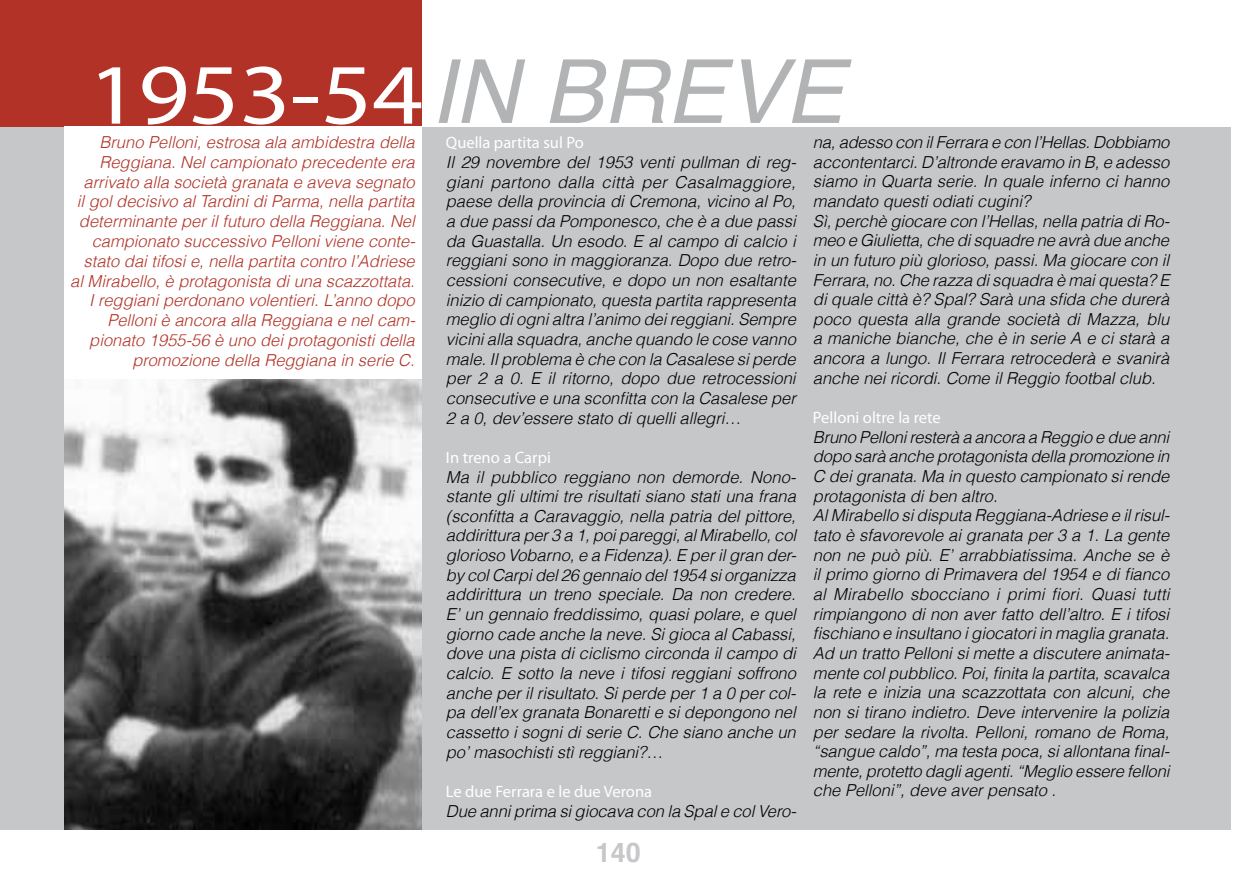
<style>
.page{position:relative;width:1234px;height:893px;background:#fff}
.page>*{position:absolute;margin:0;border:0;box-sizing:border-box;transform-origin:0 0}
.t1{font:86.55px "Myriad Pro";letter-spacing:-.005em;color:#fff;scale:1.15 1}
.t2{font:700 27px "Helvetica";color:#c6c7c8}
.t3{font:italic 300 16.5px/19.6px "Helvetica";color:#000;text-align:justify}
.t4{font:italic 300 16.5px/19.8px "Helvetica";color:#b23227;text-align:right}
.t5{font:16.5px "Myriad Pro";color:#fff}
.s1{font-family:"Helvetica";font-style:italic;font-size:88.5px;color:#b1b3b4}
</style>
<div class="page">
<div style="left:0;top:0;width:421px;height:127px;background:#b23227"></div>
<div style="left:0;top:127px;width:1230px;height:702px;background:#c6c7c8"></div>
<img style="left:65px;top:379px;width:356px;height:450px">
<div style="left:64px;top:126px;width:357px;height:253px;background:#fff"></div>
<h1 class="t1" style="left:88px;top:41px;width:658px">1953-54<span class="s1">IN BREVE</span></h1>
<p class="t5" style="left:446px;top:133px;width:139px">Quella partita sul Po</p>
<p class="t3" style="left:446px;top:152px;width:352px">Il 29 novembre del 1953 venti pullman di reg&shy;giani partono dalla città per Casalmaggiore, paese della provincia di Cremona, vicino al Po, a due passi da Pomponesco, che è a due passi da Guastalla. Un esodo. E al campo di calcio i reggiani sono in maggioranza. Dopo due retro&shy;cessioni consecutive, e dopo un non esaltante inizio di campionato, questa partita rappresenta meglio di ogni altra l’animo dei reggiani. Sempre vicini alla squadra, anche quando le cose vanno male. Il problema è che con la Casalese si perde per 2 a 0. E il ritorno, dopo due retrocessioni consecutive e una sconfitta con la Casalese per 2 a 0, dev’essere stato di quelli allegri…</p>
<p class="t5" style="left:446px;top:447px;width:107px">In treno a Carpi</p>
<p class="t3" style="left:446px;top:467px;width:352px">Ma il pubblico reggiano non demorde. Nono&shy;stante gli ultimi tre risultati siano stati una frana (sconfitta a Caravaggio, nella patria del pittore, addirittura per 3 a 1, poi pareggi, al Mirabello, col glorioso Vobarno, e a Fidenza). E per il gran der&shy;by col Carpi del 26 gennaio del 1954 si organizza addirittura un treno speciale. Da non credere.<br>E’ un gennaio freddissimo, quasi polare, e quel giorno cade anche la neve. Si gioca al Cabassi, dove una pista di ciclismo circonda il campo di calcio. E sotto la neve i tifosi reggiani soffrono anche per il risultato. Si perde per 1 a 0 per col&shy;pa dell’ex granata Bonaretti e si depongono nel cassetto i sogni di serie C. Che siano anche un po’ masochisti stì reggiani?…</p>
<p class="t5" style="left:446px;top:781px;width:208px">Le due Ferrara e le due Verona</p>
<p class="t3" style="left:446px;top:801px;width:352px">Due anni prima si giocava con la Spal e col Vero-</p>
<p class="t4" style="left:70px;top:132px;width:346px">Bruno Pelloni, estrosa ala ambidestra della Reggiana. Nel campionato precedente era arrivato alla società granata e aveva segnato<br>il gol decisivo al Tardini di Parma, nella partita determinante per il futuro della Reggiana. Nel campionato successivo Pelloni viene conte&shy;stato dai tifosi e, nella partita contro l’Adriese al Mirabello, è protagonista di una scazzottata.<br>I reggiani perdonano volentieri. L’anno dopo Pelloni è ancora alla Reggiana e nel cam&shy;pionato 1955-56 è uno dei protagonisti della promozione della Reggiana in serie C.</p>
<p class="t3" style="left:812px;top:132px;width:358px;text-align:left">na, adesso con il Ferrara e con l’Hellas. Dobbiamo accontentarci. D’altronde eravamo in B, e adesso siamo in Quarta serie. In quale inferno ci hanno mandato questi odiati cugini?<br>Sì, perchè giocare con l’Hellas, nella patria di Ro&shy;meo e Giulietta, che di squadre ne avrà due anche in un futuro più glorioso, passi. Ma giocare con il Ferrara, no. Che razza di squadra è mai questa? E di quale città è? Spal? Sarà una sfida che durerà poco questa alla grande società di Mazza, blu a maniche bianche, che è in serie A e ci starà a ancora a lungo. Il Ferrara retrocederà e svanirà anche nei ricordi. Come il Reggio footbal club.</p>
<p class="t5" style="left:812px;top:407px;width:129px">Pelloni oltre la rete</p>
<p class="t3" style="left:812px;top:427px;width:358px;text-align:left">Bruno Pelloni resterà a ancora a Reggio e due anni dopo sarà anche protagonista della promozione in C dei granata. Ma in questo campionato si rende protagonista di ben altro.<br>Al Mirabello si disputa Reggiana-Adriese e il risul&shy;tato è sfavorevole ai granata per 3 a 1. La gente non ne può più. E’ arrabbiatissima. Anche se è il primo giorno di primavera del 1954 e di fianco al Mirabello sbocciano i primi fiori. Quasi tutti rimpiangono di non aver fatto dell’altro. E i tifosi fischiano e insultano i giocatori in maglia granata.<br>Ad un tratto Pelloni si mette a discutere animata&shy;mente col pubblico. Poi, finita la partita, scavalca la rete e inizia una scazzottata con alcuni, che non si tirano indietro. Deve intervenire la polizia per sedare la rivolta. Pelloni, romano de Roma, “sangue caldo”, ma testa poca, si allontana final&shy;mente, protetto dagli agenti. “Meglio essere felloni che Pelloni”, deve aver pensato .</p>
<h2 class="t2" style="left:595px;top:831px;width:47px">140</h2>
</div>
